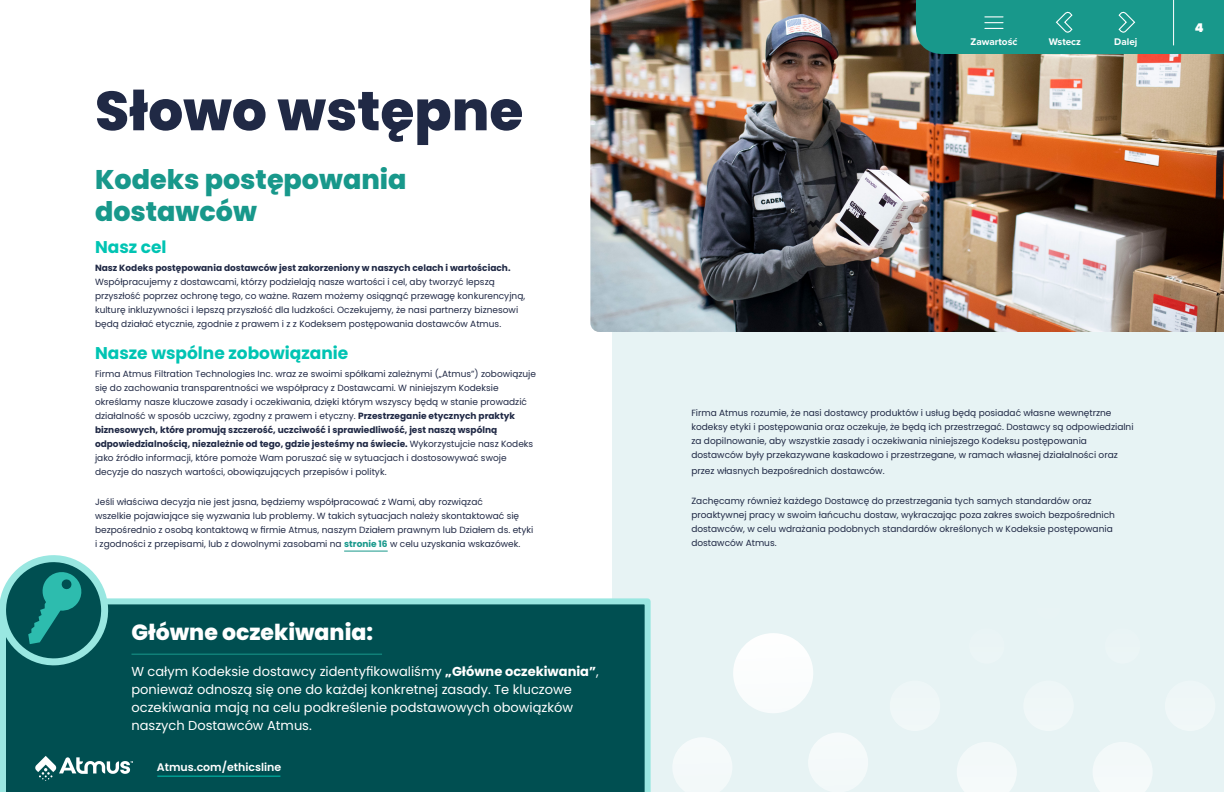
<style>
.page{position:relative;width:1224px;height:792px;background:#fff}
.page>*{position:absolute;margin:0;border:0;box-sizing:border-box;transform-origin:0 0}
.t1{font:800 55px "Poppins";color:#202945}
.t2{font:800 27px/32px "Poppins";color:#18988b}
.t3{font:800 22px "Poppins";color:#fff}
.t4{font:700 17px "Poppins";color:#00c4b3}
.t5{font:13px/18px "Poppins";color:#fff}
.t6{font:900 13px "Proxima Nova";color:#fff}
.t7{font:600 11px "Poppins";color:#fff}
.t8{font:900 11px "Proxima Nova";color:#fff}
.t9{font:700 10px "Proxima Nova";color:#fff}
.t10{font:9px/14px "Poppins";color:#202945}
.t11{font:700 9px "Poppins";color:#202945}
.s1{font-weight:700}
.s2{font-weight:700;color:#18988b}
</style>
<div class="page">
<div style="left:612px;top:332px;width:612px;height:460px;background:#e7f3f4"></div>
<hr style="left:344px;top:551px;width:44px;height:1px;background:#18988b">
<div style="left:0;top:598px;width:651px;height:194px;background:#004f51"></div>
<svg style="left:0;top:555px;width:110px;height:114px"></svg>
<hr style="left:131px;top:654px;width:251px;height:1px;background:#18988b">
<img style="left:590px;top:0;width:634px;height:332px">
<svg style="left:1093px;top:742px;width:60px;height:50px"></svg>
<svg style="left:957px;top:742px;width:60px;height:50px"></svg>
<div style="left:1023px;top:681px;width:51px;height:50px;background:#eff7f7;border-radius:50%"></div>
<div style="left:1165px;top:681px;width:50px;height:50px;background:#eff7f7;border-radius:50%"></div>
<div style="left:890px;top:681px;width:50px;height:50px;background:#eff7f7;border-radius:50%"></div>
<div style="left:969px;top:628px;width:35px;height:36px;background:#eaf4f5;border-radius:50%"></div>
<div style="left:1105px;top:628px;width:35px;height:36px;background:#eaf4f5;border-radius:50%"></div>
<div style="left:1036px;top:594px;width:25px;height:25px;background:#e7f3f4;border-radius:50%"></div>
<svg style="left:672px;top:737px;width:61px;height:55px"></svg>
<svg style="left:732px;top:632px;width:82px;height:82px"></svg>
<svg style="left:808px;top:732px;width:61px;height:60px"></svg>
<hr style="left:157px;top:776px;width:123px;height:1px;background:#00c4b3">
<svg style="left:35px;top:756px;width:97px;height:25px"></svg>
<div style="left:916px;top:0;width:308px;height:54px;background:#18988b"></div>
<h1 class="t1" style="left:95px;top:79px;width:430px">Słowo wstępne</h1>
<h2 class="t2" style="left:95px;top:164px;width:313px">Kodeks postępowania dostawców</h2>
<h3 class="t4" style="left:95px;top:237px;width:73px">Nasz cel</h3>
<p class="t11" style="left:95px;top:263px;width:417px">Nasz Kodeks postępowania dostawców jest zakorzeniony w naszych celach i wartościach.</p>
<p class="t10" style="left:95px;top:275px;width:432px">Współpracujemy z dostawcami, którzy podzielają nasze wartości i cel, aby tworzyć lepszą przyszłość poprzez ochronę tego, co ważne. Razem możemy osiągnąć przewagę konkurencyjną, kulturę inkluzywności i lepszą przyszłość dla ludzkości. Oczekujemy, że nasi partnerzy biznesowi będą działać etycznie, zgodnie z prawem i z z Kodeksem postępowania dostawców Atmus.</p>
<h3 class="t4" style="left:95px;top:343px;width:255px">Nasze wspólne zobowiązanie</h3>
<p class="t10" style="left:95px;top:367px;width:443px">Firma Atmus Filtration Technologies Inc. wraz ze swoimi spółkami zależnymi („Atmus”) zobowiązuje się do zachowania transparentności we współpracy z Dostawcami. W niniejszym Kodeksie określamy nasze kluczowe zasady i oczekiwania, dzięki którym wszyscy będą w stanie prowadzić działalność w sposób uczciwy, zgodny z prawem i etyczny. <span class="s1">Przestrzeganie etycznych praktyk biznesowych, które promują szczerość, uczciwość i sprawiedliwość, jest naszą wspólną odpowiedzialnością, niezależnie od tego, gdzie jesteśmy na świecie.</span> Wykorzystujcie nasz Kodeks jako źródło informacji, które pomoże Wam poruszać się w sytuacjach i dostosowywać swoje decyzje do naszych wartości, obowiązujących przepisów i polityk.</p>
<p class="t10" style="left:95px;top:495px;width:440px">Jeśli właściwa decyzja nie jest jasna, będziemy współpracować z Wami, aby rozwiązać<br>wszelkie pojawiające się wyzwania lub problemy. W takich sytuacjach należy skontaktować się bezpośrednio z osobą kontaktową w firmie Atmus, naszym Działem prawnym lub Działem ds. etyki i zgodności z przepisami, lub z dowolnymi zasobami na <span class="s2">stronie 16</span> w celu uzyskania wskazówek.</p>
<h3 class="t3" style="left:131px;top:619px;width:243px">Główne oczekiwania:</h3>
<h3 class="t5" style="left:131px;top:663px;width:469px">W całym Kodeksie dostawcy zidentyfikowaliśmy <span class="s1">„Główne oczekiwania”</span>, ponieważ odnoszą się one do każdej konkretnej zasady. Te kluczowe oczekiwania mają na celu podkreślenie podstawowych obowiązków naszych Dostawców Atmus.</h3>
<p class="t7" style="left:157px;top:761px;width:126px">Atmus.com/ethicsline</p>
<p class="t9" style="left:1049px;top:35px;width:34px">Wstecz</p>
<p class="t9" style="left:1114px;top:35px;width:25px">Dalej</p>
<p class="t9" style="left:970px;top:35px;width:48px">Zawartość</p>
<p class="t9" style="left:973px;top:35px;width:43px">Contents</p>
<p class="t9" style="left:1055px;top:35px;width:22px">Next</p>
<p class="t9" style="left:1115px;top:35px;width:24px">B ck</p>
<p class="t8" style="left:1203px;top:18px;width:8px">4</p>
<h3 class="t6" style="left:1195px;top:18px;width:10px">4</h3>
<p class="t10" style="left:691px;top:406px;width:444px">Firma Atmus rozumie, że nasi dostawcy produktów i usług będą posiadać własne wewnętrzne kodeksy etyki i postępowania oraz oczekuje, że będą ich przestrzegać. Dostawcy są odpowiedzialni za dopilnowanie, aby wszystkie zasady i oczekiwania niniejszego Kodeksu postępowania dostawców były przekazywane kaskadowo i przestrzegane, w ramach własnej działalności oraz</p>
<p class="t10" style="left:691px;top:464px;width:195px">przez własnych bezpośrednich dostawców.</p>
<p class="t10" style="left:691px;top:494px;width:425px">Zachęcamy również każdego Dostawcę do przestrzegania tych samych standardów oraz proaktywnej pracy w swoim łańcuchu dostaw, wykraczając poza zakres swoich bezpośrednich dostawców, w celu wdrażania podobnych standardów określonych w Kodeksie postępowania dostawców Atmus.</p>
</div>
